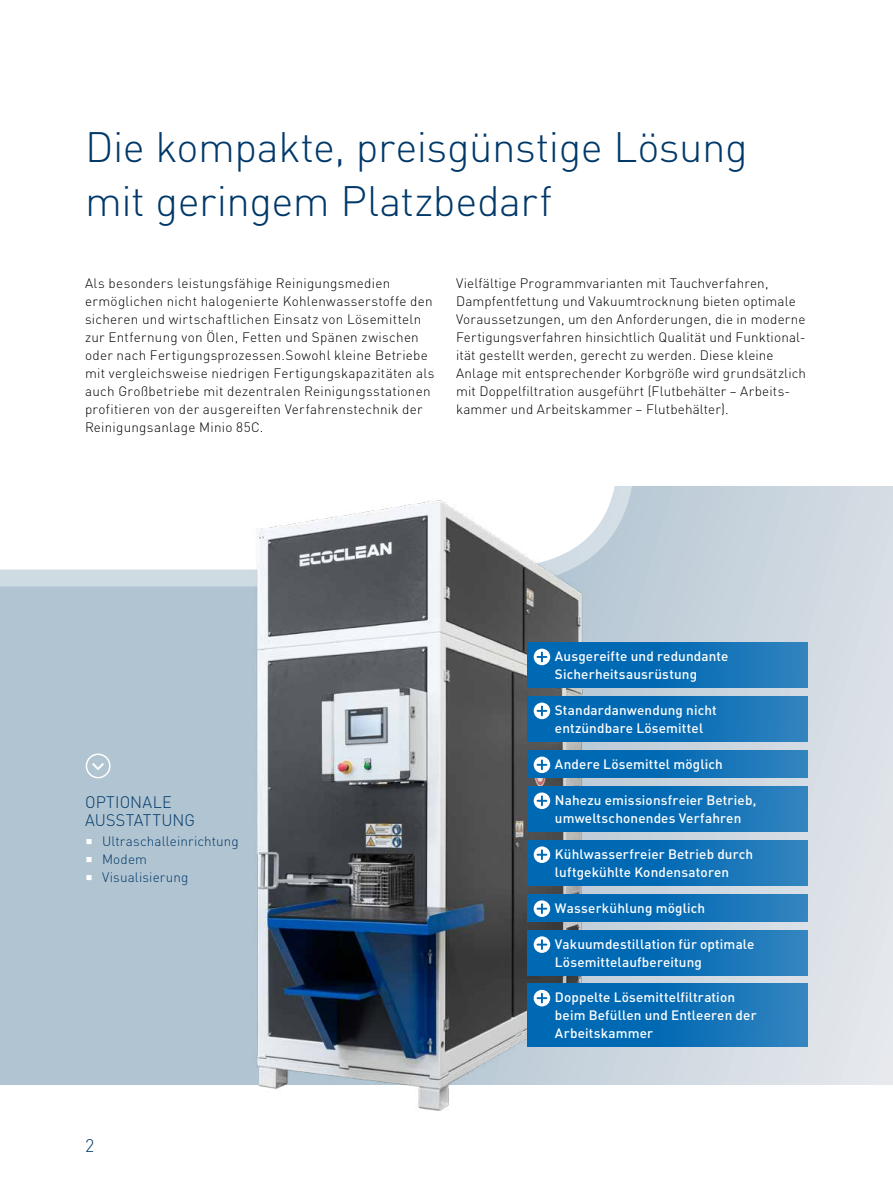
<style>
.page{position:relative;width:893px;height:1191px;background:#fff}
.page>*{position:absolute;margin:0;border:0;box-sizing:border-box;transform-origin:0 0}
.t1{font:300 42px/54px "DIN Pro";letter-spacing:-.01em;color:#003869}
.t2{font:300 18px "DIN Pro";color:#003869}
.t3{font:300 16.5px/18px "DIN Pro";letter-spacing:.01em;color:#003869}
.t4{font:300 13.5px/18px "DIN Pro";letter-spacing:.015em;color:#000}
.t5{font:500 13.5px/18px "DIN Pro";letter-spacing:.01em;color:#fff}
.t6{font:300 13.5px "DIN Pro";letter-spacing:.01em;color:#003869}
.s1{font-family:"Arial";font-weight:400;font-size:22.5px;color:#fff}
</style>
<div class="page">
<svg style="left:0;top:569px;width:893px;height:515px;background:#bfcdd8"></svg>
<div style="left:0;top:569px;width:200px;height:17px;background:#cfdbe3"></div>
<svg style="left:639px;top:486px;width:254px;height:83px;background:#c8d4dd"></svg>
<img style="left:200px;top:486px;width:439px;height:625px">
<div style="left:527px;top:642px;width:281px;height:45px;background:linear-gradient(to right,#0062b1,#277ebc)"></div>
<svg style="left:534px;top:648px;width:16px;height:17px"></svg>
<div style="left:527px;top:696px;width:281px;height:45px;background:linear-gradient(to right,#0062b1,#287ebc)"></div>
<svg style="left:534px;top:702px;width:16px;height:17px"></svg>
<div style="left:527px;top:750px;width:281px;height:27px;background:linear-gradient(to right,#0062b1,#287ebc)"></div>
<svg style="left:534px;top:756px;width:16px;height:17px"></svg>
<div style="left:527px;top:786px;width:281px;height:45px;background:linear-gradient(to right,#0062b1,#287ebc)"></div>
<svg style="left:534px;top:792px;width:16px;height:17px"></svg>
<div style="left:527px;top:840px;width:281px;height:45px;background:linear-gradient(to right,#0062b1,#297fbd)"></div>
<svg style="left:534px;top:846px;width:16px;height:17px"></svg>
<div style="left:527px;top:894px;width:281px;height:27px;background:linear-gradient(to right,#0062b1,#297fbd)"></div>
<svg style="left:534px;top:900px;width:16px;height:17px"></svg>
<div style="left:527px;top:930px;width:281px;height:45px;background:linear-gradient(to right,#0062b1,#297fbd)"></div>
<svg style="left:534px;top:936px;width:16px;height:17px"></svg>
<div style="left:527px;top:983px;width:281px;height:63px;background:linear-gradient(to right,#0062b1,#2a7fbd)"></div>
<svg style="left:534px;top:990px;width:16px;height:16px"></svg>
<svg style="left:86px;top:753px;width:25px;height:25px"></svg>
<h1 class="t1" style="left:85px;top:116px;width:664px">Die kompakte, preisgünstige Lösung mit geringem Platzbedarf</h1>
<p class="t4" style="left:85px;top:273px;width:351px">Als besonders leistungsfähige Reinigungsmedien ermöglichen nicht halogenierte Kohlenwasserstoffe den sicheren und wirtschaftlichen Einsatz von Lösemitteln zur Entfernung von Ölen, Fetten und Spänen zwischen oder nach Fertigungsprozessen.Sowohl kleine Betriebe mit vergleichsweise niedrigen Fertigungskapazitäten als auch Großbetriebe mit dezentralen Reinigungsstationen profitieren von der ausgereiften Verfahrenstechnik der Reinigungsanlage Minio 85C.</p>
<p class="t4" style="left:456px;top:273px;width:352px">Vielfältige Programmvarianten mit Tauchverfahren, Dampfentfettung und Vakuumtrocknung bieten optimale Voraussetzungen, um den Anforderungen, die in moderne Fertigungsverfahren hinsichtlich Qualität und Funktional&shy;ität gestellt werden, gerecht zu werden. Diese kleine Anlage mit entsprechender Korbgröße wird grundsätzlich mit Doppelfiltration ausgeführt (Flutbehälter – Arbeits&shy;kammer und Arbeitskammer – Flutbehälter).</p>
<p class="t3" style="left:85px;top:791px;width:111px">OPTIONALE<br>AUSSTATTUNG</p>
<p class="t6" style="left:85px;top:831px;width:155px"><span class="s1">▪</span> Ultraschalleinrichtung</p>
<p class="t6" style="left:85px;top:849px;width:63px"><span class="s1">▪</span> Modem</p>
<p class="t6" style="left:85px;top:867px;width:105px"><span class="s1">▪</span> Visualisierung</p>
<h2 class="t2" style="left:85px;top:1132px;width:11px">2</h2>
<p class="t5" style="left:555px;top:646px;width:175px">Ausgereifte und redundante<br>Sicherheitsausrüstung</p>
<p class="t5" style="left:555px;top:699px;width:163px">Standardanwendung nicht entzündbare Lösemittel</p>
<p class="t5" style="left:555px;top:753px;width:169px">Andere Lösemittel möglich</p>
<p class="t5" style="left:555px;top:789px;width:203px">Nahezu emissionsfreier Betrieb, umweltschonendes Verfahren</p>
<p class="t5" style="left:555px;top:843px;width:200px">Kühlwasserfreier Betrieb durch luftgekühlte Kondensatoren</p>
<p class="t5" style="left:555px;top:897px;width:152px">Wasserkühlung möglich</p>
<p class="t5" style="left:555px;top:933px;width:201px">Vakuumdestillation für optimale<br>Lösemittelaufbereitung</p>
<p class="t5" style="left:555px;top:987px;width:203px">Doppelte Lösemittelfiltration beim Befüllen und Entleeren der<br>Arbeitskammer</p>
</div>
